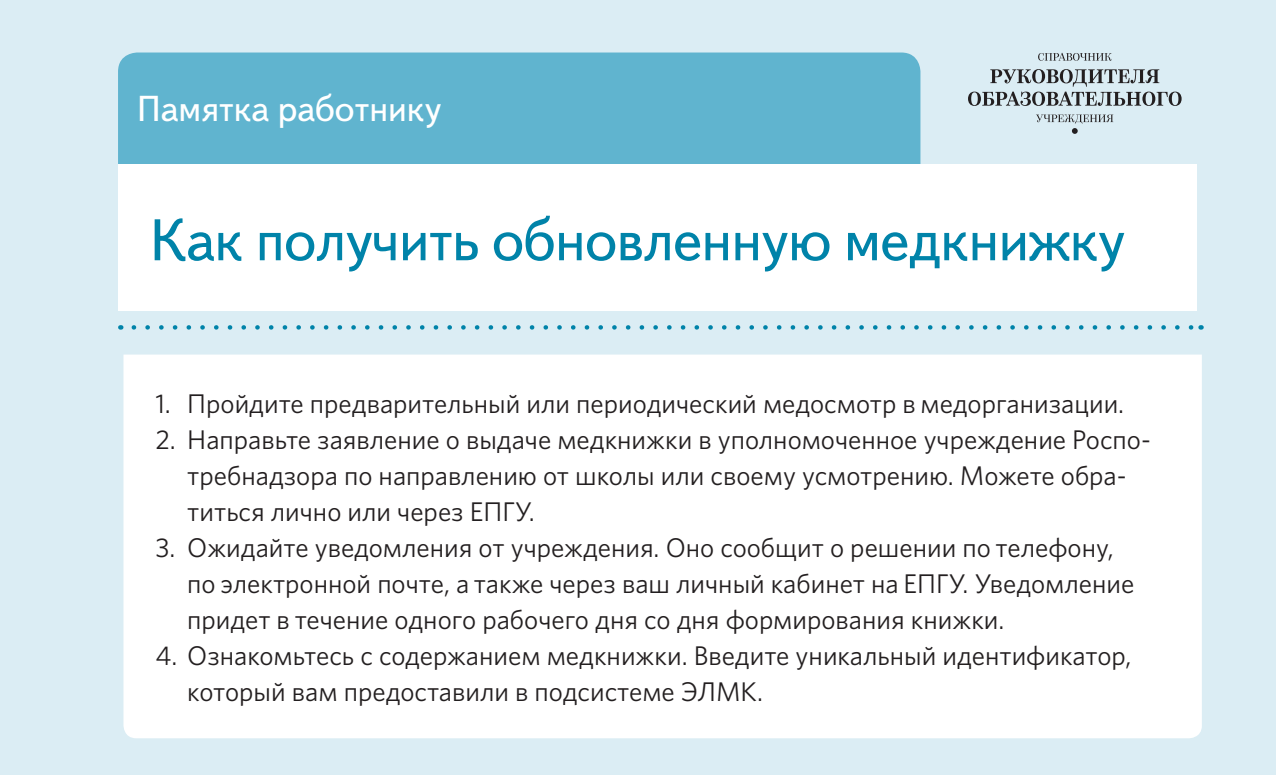
<style>
.page{position:relative;width:1276px;height:775px;background:#fff}
.page>*{position:absolute;margin:0;border:0;box-sizing:border-box;transform-origin:0 0}
.t1{font:58.5px "Text Book C";letter-spacing:-.01em;color:#0083a9}
.t2{font:36px "Text Book C";color:#fff}
._01{font:27px/36px "Whitney";color:#231f20}
</style>
<div class="page">
<div style="left:0;top:0;width:1275px;height:775px;background:#dbedf4"></div>
<div style="left:118px;top:52px;width:802px;height:132px;background:#60b4cf;border-radius:19px"></div>
<svg style="left:134px;top:325px;width:1059px;height:5px"></svg>
<svg style="left:1038px;top:53px;width:73px;height:8px"></svg>
<svg style="left:968px;top:69px;width:213px;height:37px"></svg>
<svg style="left:1036px;top:115px;width:77px;height:19px"></svg>
<div style="left:118px;top:164px;width:1078px;height:147px;background:#fff"></div>
<div style="left:123px;top:354px;width:1078px;height:384px;background:#fff"></div>
<p class="t2" style="left:137px;top:89px;width:306px">Памятка работнику</p>
<p class="t1" style="left:150px;top:209px;width:976px">Как получить обновленную медкнижку</p>
<p class="_01" style="left:155px;top:385px;width:970px">1. Пройдите предварительный или периодический медосмотр в медорганизации.</p>
<p class="_01" style="left:187px;top:421px;width:965px;text-indent:-32px">2. Направьте заявление о выдаче медкнижки в уполномоченное учреждение Роспо&shy;требнадзора по направлению от школы или своему усмотрению. Можете обра&shy;титься лично или через ЕПГУ.</p>
<p class="_01" style="left:187px;top:529px;width:948px;text-indent:-32px">3. Ожидайте уведомления от учреждения. Оно сообщит о решении по телефону, по электронной почте, а также через ваш личный кабинет на ЕПГУ. Уведомление придет в течение одного рабочего дня со дня формирования книжки.</p>
<p class="_01" style="left:187px;top:637px;width:945px;text-indent:-32px">4. Ознакомьтесь с содержанием медкнижки. Введите уникальный идентификатор, который вам предоставили в подсистеме ЭЛМК.</p>
</div>
